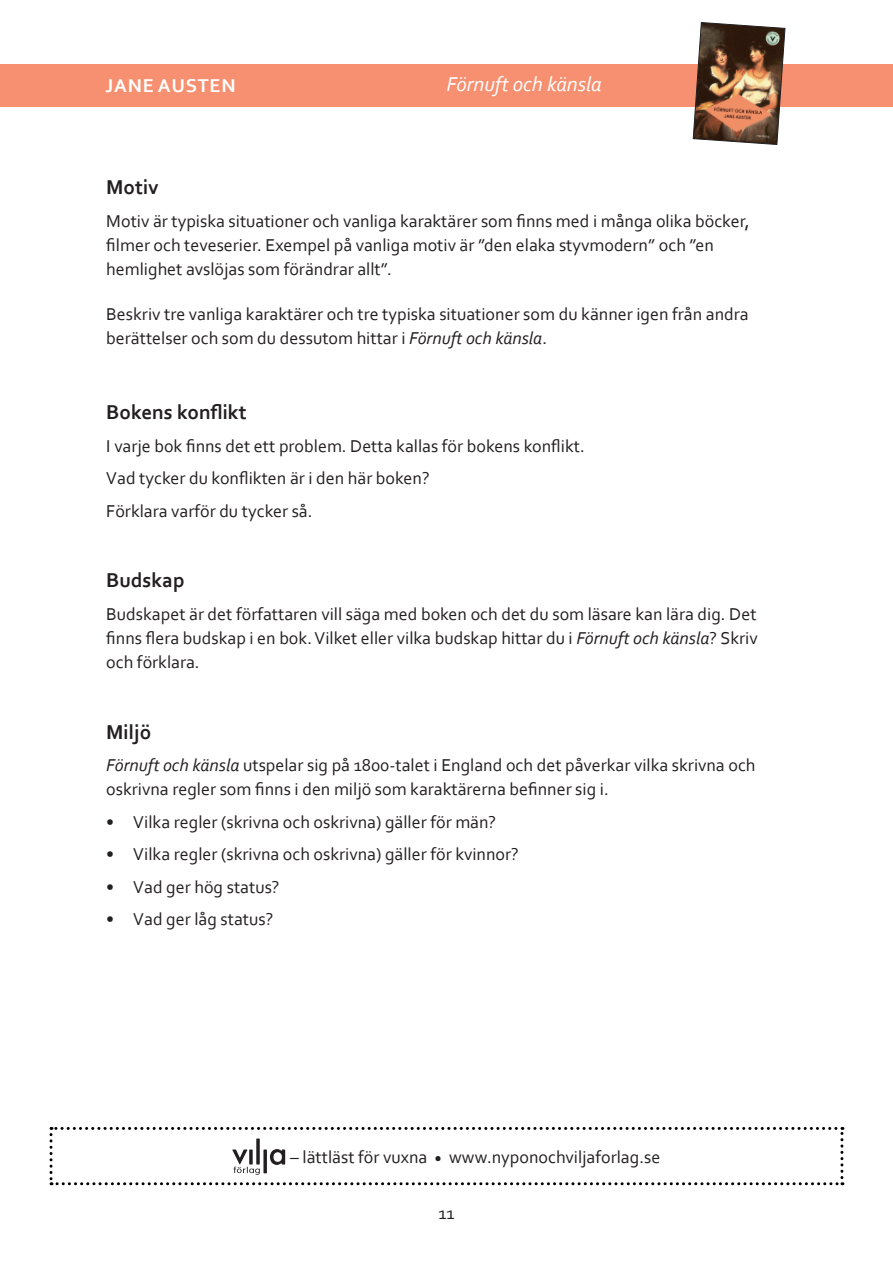
<style>
.page{position:relative;width:893px;height:1263px;background:#fff}
.page>*{position:absolute;margin:0;border:0;box-sizing:border-box;transform-origin:0 0}
.Underrubrik{font:700 21px "Corbel";color:#231f20}
.t1{font:italic 21px "Corbel";color:#fff}
.t2{font:700 19.5px "Corbel";letter-spacing:.04em;color:#fff}
.Brödtext{font:18px/24px "Corbel";color:#231f20}
.Brödtext_rad_över{font:18px/24px "Corbel";color:#231f20}
.s1{font-style:italic}
</style>
<div class="page">
<div style="left:0;top:64px;width:893px;height:42px;background:#f69071"></div>
<img style="left:693px;top:22px;width:92px;height:123px">
<svg style="left:50px;top:1127px;width:793px;height:58px"></svg>
<p class="t2" style="left:106px;top:74px;width:132px">JANE AUSTEN</p>
<p class="t1" style="left:446px;top:71px;width:157px">Förnuft och känsla</p>
<p class="Underrubrik" style="left:106px;top:174px;width:54px">Motiv</p>
<p class="Brödtext" style="left:106px;top:208px;width:645px">Motiv är typiska situationer och vanliga karaktärer som finns med i många olika böcker, filmer och teveserier. Exempel på vanliga motiv är ”den elaka styvmodern” och ”en hemlighet avslöjas som förändrar allt”.</p>
<p class="Brödtext_rad_över" style="left:106px;top:302px;width:644px">Beskriv tre vanliga karaktärer och tre typiska situationer som du känner igen från andra berättelser och som du dessutom hittar i <span class="s1">Förnuft och känsla</span>.</p>
<p class="Underrubrik" style="left:106px;top:399px;width:142px">Bokens konflikt</p>
<p class="Brödtext" style="left:106px;top:433px;width:480px">I varje bok finns det ett problem. Detta kallas för bokens konflikt.</p>
<p class="Brödtext" style="left:106px;top:466px;width:325px">Vad tycker du konflikten är i den här boken?</p>
<p class="Brödtext" style="left:106px;top:498px;width:208px">Förklara varför du tycker så.</p>
<p class="Underrubrik" style="left:106px;top:567px;width:80px">Budskap</p>
<p class="Brödtext" style="left:106px;top:601px;width:653px;text-align:justify">Budskapet är det författaren vill säga med boken och det du som läsare kan lära dig. Det finns flera budskap i en bok. Vilket eller vilka budskap hittar du i <span class="s1">Förnuft och känsla</span>? Skriv och förklara.</p>
<p class="Underrubrik" style="left:106px;top:719px;width:47px">Miljö</p>
<p class="Brödtext" style="left:106px;top:753px;width:651px"><span class="s1">Förnuft och känsla</span> utspelar sig på 1800-talet i England och det påverkar vilka skrivna och oskrivna regler som finns i den miljö som karaktärerna befinner sig i.</p>
<p class="Brödtext" style="left:106px;top:809px;width:391px">• Vilka regler (skrivna och oskrivna) gäller för män?</p>
<p class="Brödtext" style="left:106px;top:842px;width:414px">• Vilka regler (skrivna och oskrivna) gäller för kvinnor?</p>
<p class="Brödtext" style="left:106px;top:874px;width:175px">• Vad ger hög status?</p>
<p class="Brödtext" style="left:106px;top:907px;width:169px">• Vad ger låg status?</p>
<p class="Brödtext" style="left:290px;top:1144px;width:372px">– lättläst för vuxna <sub>•</sub> www.nyponochviljaforlag.se</p>
<p class="Brödtext" style="left:438px;top:1200px;width:18px">11</p>
</div>
